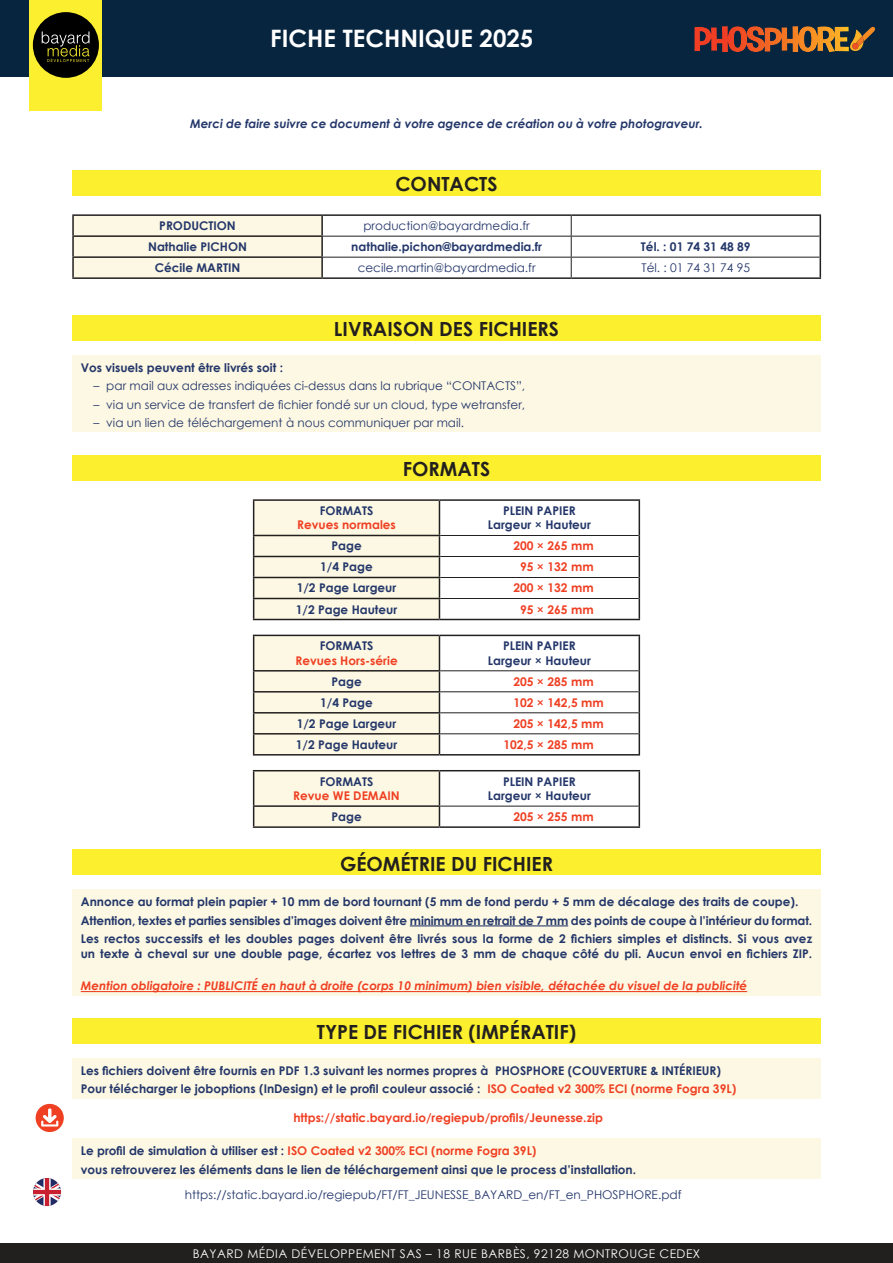
<style>
.page{position:relative;width:893px;height:1263px;background:#fff}
.page>*{position:absolute;margin:0;border:0;box-sizing:border-box;transform-origin:0 0}
.t1{font:700 24px "Century Gothic";color:#fff}
.t2{font:700 19.5px "Century Gothic";color:#221f1f}
.t3{font:700 12px/18.5px "Century Gothic";color:#24376a;text-align:center}
.t4{font:12px "Century Gothic";color:#24376a}
.t5{font:700 12px "Century Gothic";color:#ef4023}
.t6{font:italic 700 12px "Century Gothic";color:#ef4023}
.t7{font:italic 700 12px "Century Gothic";color:#24376a}
.t8{font:12px "Century Gothic";letter-spacing:.04em;color:#fff}
.s1{color:#ef4023}
</style>
<div class="page">
<div style="left:0;top:1243px;width:893px;height:20px;background:#221f1f"></div>
<div style="left:0;top:0;width:893px;height:77px;background:#082540"></div>
<div style="left:30px;top:0;width:72px;height:111px;background:#fbef2f"></div>
<div style="left:33px;top:12px;width:66px;height:66px;background:#000001;border-radius:50%"></div>
<svg style="left:42px;top:31px;width:48px;height:31px"></svg>
<div style="left:72px;top:170px;width:749px;height:25px;background:#fbef2e"></div>
<div style="left:72px;top:315px;width:749px;height:25px;background:#fbef2e"></div>
<div style="left:72px;top:355px;width:749px;height:21px;background:#fdf8e3"></div>
<div style="left:72px;top:374px;width:749px;height:21px;background:#fdf8e3"></div>
<div style="left:72px;top:392px;width:749px;height:21px;background:#fdf8e3"></div>
<div style="left:72px;top:411px;width:749px;height:21px;background:#fdf8e3"></div>
<div style="left:72px;top:455px;width:749px;height:25px;background:#fbef2e"></div>
<div style="left:72px;top:849px;width:749px;height:26px;background:#fbef2e"></div>
<div style="left:72px;top:890px;width:749px;height:21px;background:#fdf8e3"></div>
<div style="left:72px;top:908px;width:749px;height:21px;background:#fdf8e3"></div>
<hr style="left:410px;top:925px;width:158px;height:1px;background:#24376a">
<div style="left:72px;top:927px;width:749px;height:49px;background:#fdf8e3"></div>
<div style="left:72px;top:974px;width:749px;height:21px;background:#fdf8e3"></div>
<hr style="left:81px;top:991px;width:666px;height:1px;background:#ef4023">
<div style="left:72px;top:1018px;width:749px;height:25px;background:#fbef2e"></div>
<div style="left:72px;top:1058px;width:749px;height:21px;background:#fdf8e3"></div>
<div style="left:72px;top:1077px;width:749px;height:21px;background:#fdf8e3"></div>
<div style="left:72px;top:1139px;width:749px;height:21px;background:#fdf8e3"></div>
<div style="left:72px;top:1157px;width:749px;height:21px;background:#fdf8e3"></div>
<hr style="left:323px;top:236px;width:248px;height:1px;background:#221f1f">
<hr style="left:571px;top:236px;width:249px;height:1px;background:#221f1f">
<hr style="left:323px;top:257px;width:248px;height:1px;background:#221f1f">
<hr style="left:571px;top:257px;width:249px;height:1px;background:#221f1f">
<svg style="left:571px;top:216px;width:1px;height:61px"></svg>
<hr style="left:72px;top:214px;width:250px;height:2px;background:#221f1f">
<hr style="left:322px;top:214px;width:249px;height:2px;background:#221f1f">
<hr style="left:571px;top:214px;width:250px;height:2px;background:#221f1f">
<svg style="left:820px;top:216px;width:1px;height:61px"></svg>
<hr style="left:322px;top:277px;width:249px;height:2px;background:#221f1f">
<hr style="left:571px;top:277px;width:250px;height:2px;background:#221f1f">
<hr style="left:72px;top:277px;width:250px;height:2px;background:#221f1f">
<svg style="left:72px;top:215px;width:251px;height:63px;background:#efead7"></svg>
<hr style="left:72px;top:256px;width:251px;height:2px;background:#221f1f">
<hr style="left:440px;top:535px;width:199px;height:1px;background:#221f1f">
<hr style="left:440px;top:556px;width:199px;height:1px;background:#221f1f">
<hr style="left:440px;top:577px;width:199px;height:1px;background:#221f1f">
<hr style="left:440px;top:598px;width:199px;height:1px;background:#221f1f">
<hr style="left:439px;top:499px;width:201px;height:2px;background:#221f1f">
<hr style="left:639px;top:501px;width:1px;height:34px;background:#221f1f">
<svg style="left:639px;top:535px;width:1px;height:84px"></svg>
<hr style="left:439px;top:619px;width:201px;height:1px;background:#221f1f">
<hr style="left:253px;top:499px;width:186px;height:2px;background:#221f1f">
<svg style="left:253px;top:500px;width:187px;height:119px;background:#ece8d4"></svg>
<hr style="left:253px;top:619px;width:186px;height:1px;background:#221f1f">
<hr style="left:440px;top:670px;width:199px;height:1px;background:#221f1f">
<hr style="left:440px;top:691px;width:199px;height:1px;background:#221f1f">
<hr style="left:440px;top:712px;width:199px;height:1px;background:#221f1f">
<hr style="left:440px;top:733px;width:199px;height:1px;background:#221f1f">
<hr style="left:439px;top:635px;width:201px;height:1px;background:#221f1f">
<hr style="left:639px;top:636px;width:1px;height:35px;background:#221f1f">
<svg style="left:639px;top:671px;width:1px;height:83px"></svg>
<hr style="left:439px;top:754px;width:201px;height:1px;background:#221f1f">
<svg style="left:253px;top:635px;width:187px;height:120px;background:#ece7d4"></svg>
<hr style="left:253px;top:754px;width:186px;height:1px;background:#221f1f">
<hr style="left:440px;top:806px;width:199px;height:1px;background:#221f1f">
<hr style="left:439px;top:770px;width:201px;height:1px;background:#221f1f">
<hr style="left:639px;top:771px;width:1px;height:35px;background:#221f1f">
<svg style="left:639px;top:806px;width:1px;height:20px"></svg>
<hr style="left:439px;top:826px;width:201px;height:2px;background:#221f1f">
<hr style="left:253px;top:770px;width:186px;height:1px;background:#221f1f">
<svg style="left:253px;top:771px;width:187px;height:56px;background:#f2edd9"></svg>
<hr style="left:253px;top:826px;width:186px;height:2px;background:#221f1f">
<svg style="left:36px;top:1104px;width:28px;height:28px"></svg>
<img style="left:694px;top:26px;width:155px;height:26px">
<svg style="left:850px;top:27px;width:25px;height:24px"></svg>
<svg style="left:33px;top:1178px;width:28px;height:28px"></svg>
<h1 class="t1" style="left:270px;top:28px;width:265px">FICHE TECHNIQUE 2025</h1>
<p class="t7" style="left:190px;top:118px;width:514px">Merci de faire suivre ce document à votre agence de création ou à votre photograveur.</p>
<h2 class="t2" style="left:395px;top:175px;width:104px">CONTACTS</h2>
<p class="t3" style="left:159px;top:217px;width:78px">PRODUCTION</p>
<p class="t4" style="left:363px;top:221px;width:168px">production@bayardmedia.fr</p>
<p class="t3" style="left:148px;top:238px;width:100px">Nathalie PICHON</p>
<p class="t3" style="left:351px;top:238px;width:192px">nathalie.pichon@bayardmedia.fr</p>
<p class="t3" style="left:641px;top:238px;width:111px">Tél. : 01 74 31 48 89</p>
<p class="t3" style="left:155px;top:259px;width:87px">Cécile MARTIN</p>
<p class="t4" style="left:358px;top:263px;width:179px">cecile.martin@bayardmedia.fr</p>
<p class="t4" style="left:642px;top:263px;width:110px">Tél. : 01 74 31 74 95</p>
<h2 class="t2" style="left:334px;top:320px;width:227px">LIVRAISON DES FICHIERS</h2>
<p class="t3" style="left:81px;top:359px;width:204px">Vos visuels peuvent être livrés soit :</p>
<p class="t4" style="left:94px;top:381px;width:433px">– par mail aux adresses indiquées ci-dessus dans la rubrique “CONTACTS”,</p>
<p class="t4" style="left:94px;top:399px;width:433px">– via un service de transfert de fichier fondé sur un cloud, type wetransfer,</p>
<p class="t4" style="left:94px;top:418px;width:372px">– via un lien de téléchargement à nous communiquer par mail.</p>
<h2 class="t2" style="left:403px;top:460px;width:89px">FORMATS</h2>
<p class="t3" style="left:320px;top:502px;width:55px">FORMATS</p>
<p class="t5" style="left:297px;top:520px;width:100px">Revues normales</p>
<p class="t3" style="left:488px;top:504px;width:105px;line-height:14.4px">PLEIN PAPIER<br>Largeur × Hauteur</p>
<p class="t3" style="left:331px;top:538px;width:32px">Page</p>
<p class="t5" style="left:513px;top:541px;width:82px">200 × 265 mm</p>
<p class="t3" style="left:320px;top:559px;width:54px">1/4 Page</p>
<p class="t5" style="left:520px;top:562px;width:75px">95 × 132 mm</p>
<p class="t3" style="left:297px;top:580px;width:101px">1/2 Page Largeur</p>
<p class="t5" style="left:513px;top:583px;width:82px">200 × 132 mm</p>
<p class="t3" style="left:296px;top:601px;width:103px">1/2 Page Hauteur</p>
<p class="t5" style="left:520px;top:604px;width:75px">95 × 265 mm</p>
<p class="t3" style="left:320px;top:637px;width:55px">FORMATS</p>
<p class="t5" style="left:295px;top:655px;width:104px">Revues Hors-série</p>
<p class="t3" style="left:488px;top:639px;width:105px;line-height:14.4px">PLEIN PAPIER<br>Largeur × Hauteur</p>
<p class="t3" style="left:331px;top:673px;width:32px">Page</p>
<p class="t5" style="left:513px;top:676px;width:82px">205 × 285 mm</p>
<p class="t3" style="left:320px;top:694px;width:54px">1/4 Page</p>
<p class="t5" style="left:513px;top:697px;width:92px">102 × 142,5 mm</p>
<p class="t3" style="left:297px;top:715px;width:101px">1/2 Page Largeur</p>
<p class="t5" style="left:513px;top:718px;width:92px">205 × 142,5 mm</p>
<p class="t3" style="left:296px;top:736px;width:103px">1/2 Page Hauteur</p>
<p class="t5" style="left:503px;top:739px;width:92px">102,5 × 285 mm</p>
<p class="t3" style="left:320px;top:773px;width:55px">FORMATS</p>
<p class="t5" style="left:293px;top:790px;width:108px">Revue WE DEMAIN</p>
<p class="t3" style="left:488px;top:775px;width:105px;line-height:14.4px">PLEIN PAPIER<br>Largeur × Hauteur</p>
<p class="t3" style="left:331px;top:808px;width:32px">Page</p>
<p class="t5" style="left:513px;top:811px;width:82px">205 × 255 mm</p>
<h2 class="t2" style="left:340px;top:855px;width:214px">GÉOMÉTRIE DU FICHIER</h2>
<p class="t3" style="left:81px;top:893px;width:733px;text-align:left">Annonce au format plein papier + 10 mm de bord tournant (5 mm de fond perdu + 5 mm de décalage des traits de coupe).<br>Attention, textes et parties sensibles d’images doivent être minimum en retrait de 7 mm des points de coupe à l’intérieur du format.<br>Les rectos successifs et les doubles pages doivent être livrés sous la forme de 2 fichiers simples et distincts. Si vous avez</p>
<p class="t3" style="left:81px;top:943px;width:733px">un texte à cheval sur une double page, écartez vos lettres de 3 mm de chaque côté du pli. Aucun envoi en fichiers ZIP.</p>
<p class="t6" style="left:81px;top:981px;width:668px">Mention obligatoire : PUBLICITÉ en haut à droite (corps 10 minimum) bien visible, détachée du visuel de la publicité</p>
<h2 class="t2" style="left:317px;top:1023px;width:261px">TYPE DE FICHIER (IMPÉRATIF)</h2>
<p class="t3" style="left:81px;top:1061px;width:657px;text-align:left">Les fichiers doivent être fournis en PDF 1.3 suivant les normes propres à PHOSPHORE (COUVERTURE &amp; INTÉRIEUR)<br>Pour télécharger le joboptions (InDesign) et le profil couleur associé : <span class="s1">ISO Coated v2 300% ECI (norme Fogra 39L)</span></p>
<p class="t5" style="left:293px;top:1109px;width:311px">https://static.bayard.io/regiepub/profils/Jeunesse.zip</p>
<p class="t3" style="left:81px;top:1141px;width:557px;text-align:left">Le profil de simulation à utiliser est : <span class="s1">ISO Coated v2 300% ECI (norme Fogra 39L)<br></span>vous retrouverez les éléments dans le lien de téléchargement ainsi que le process d’installation.</p>
<p class="t4" style="left:185px;top:1187px;width:498px">https://static.bayard.io/regiepub/FT/FT_JEUNESSE_BAYARD_en/FT_en_PHOSPHORE.pdf</p>
<p class="t8" style="left:193px;top:1248px;width:509px">BAYARD MÉDIA DÉVELOPPEMENT SAS – 18 RUE BARBÈS, 92128 MONTROUGE CEDEX</p>
</div>
